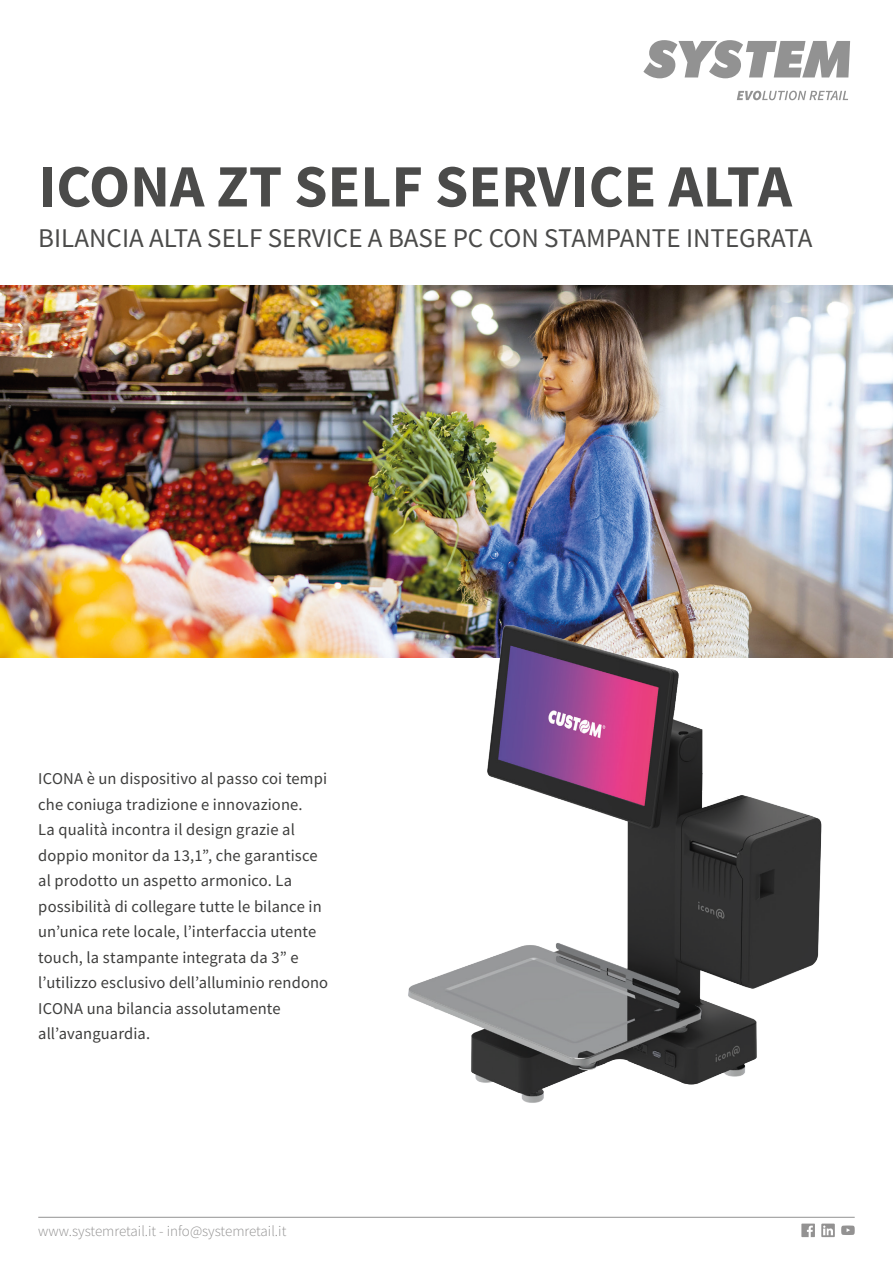
<style>
.page{position:relative;width:893px;height:1263px;background:#fff}
.page>*{position:absolute;margin:0;border:0;box-sizing:border-box;transform-origin:0 0}
.t1{font:700 60px "Source Sans Pro";color:#4b4b4a}
.t2{font:27px "Source Sans Pro";color:#4b4b4a}
.testo{font:16.5px/25.5px "Source Sans Pro";letter-spacing:.005em;color:#3d3d3c}
.t3{font:300 15px "Source Sans Pro";color:#939292}
</style>
<div class="page">
<img style="left:0;top:285px;width:893px;height:372px">
<svg style="left:643px;top:40px;width:207px;height:38px"></svg>
<svg style="left:737px;top:91px;width:111px;height:9px"></svg>
<hr style="left:38px;top:1217px;width:817px;height:1px;background:#939292">
<svg style="left:801px;top:1223px;width:14px;height:14px"></svg>
<svg style="left:821px;top:1223px;width:14px;height:14px"></svg>
<svg style="left:841px;top:1225px;width:14px;height:10px"></svg>
<img style="left:386px;top:601px;width:457px;height:502px">
<p class="t1" style="left:38px;top:146px;width:755px">ICONA ZT SELF SERVICE ALTA</p>
<p class="t2" style="left:38px;top:221px;width:776px">BILANCIA ALTA SELF SERVICE A BASE PC CON STAMPANTE INTEGRATA</p>
<p class="testo" style="left:38px;top:766px;width:291px">ICONA è un dispositivo al passo coi tempi che coniuga tradizione e innovazione.<br>La qualità incontra il design grazie al doppio monitor da 13,1”, che garantisce al prodotto un aspetto armonico. La possibilità di collegare tutte le bilance in un’unica rete locale, l’interfaccia utente touch, la stampante integrata da 3” e l’utilizzo esclusivo dell’alluminio rendono ICONA una bilancia assolutamente all’avanguardia.</p>
<p class="t3" style="left:38px;top:1222px;width:250px">www.systemretail.it - info@systemretail.it</p>
</div>
